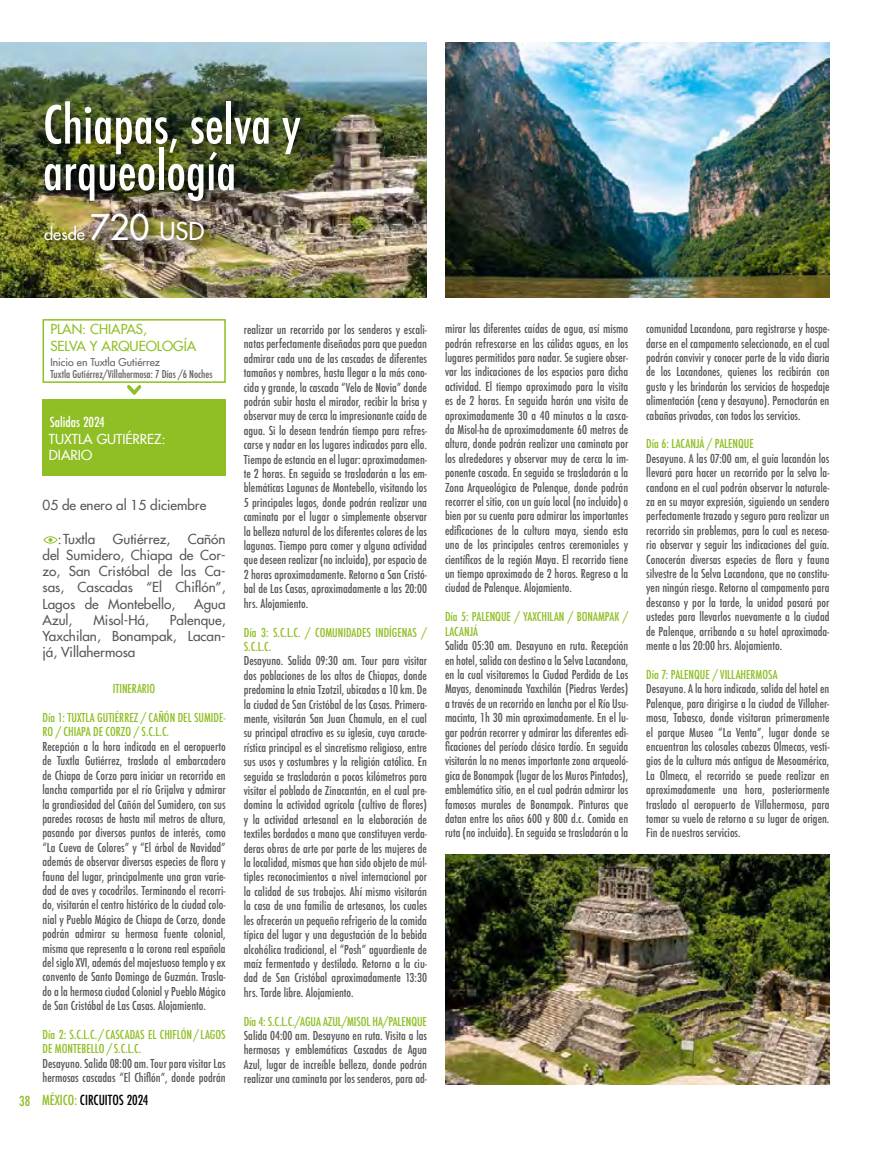
<style>
.page{position:relative;width:872px;height:1170px;background:#fff}
.page>*{position:absolute;margin:0;border:0;box-sizing:border-box;transform-origin:0 0}
.t1{font:500 condensed 51px/46.5px "Futura";color:#fff}
.t2{font:500 16.5px "Futura";color:#fff}
.t3{font:500 13.5px/16.2px "Futura";color:#575756;text-align:justify}
.t4{font:500 13.5px/16.2px "Futura";color:#8fbf25}
.t5{font:500 condensed 13.5px "Futura";color:#000}
.t6{font:500 13.5px/16.2px "Futura";color:#fff}
.t7{font:500 condensed 13.5px "Futura";color:#fff}
.t8{font:500 condensed 12px/14.4px "Futura";color:#575756;text-align:justify}
.t9{font:500 condensed 12px/14.4px "Futura";color:#8fbf25}
.t10{font:500 condensed 10.5px "Futura";color:#616161}
.t11{font:500 10.5px "Futura";color:#616161}
.s1{font-size:34.5px}
.s2{font-size:24px}
.s3{color:#8fbf25}
</style>
<div class="page">
<div style="left:43px;top:319px;width:183px;height:64px;border:2px solid #8fbf25"></div>
<svg style="left:43px;top:536px;width:15px;height:7px"></svg>
<div style="left:43px;top:399px;width:183px;height:77px;background:#8fbf25"></div>
<img style="left:0;top:43px;width:427px;height:255px">
<div style="left:40px;top:97px;width:272px;height:116px;background:#000;opacity:.75"></div>
<div style="left:41px;top:209px;width:176px;height:44px;background:#000;opacity:.75"></div>
<svg style="left:127px;top:385px;width:15px;height:10px"></svg>
<img style="left:445px;top:854px;width:384px;height:230px">
<img style="left:445px;top:43px;width:384px;height:255px">
<h1 class="t1" style="left:43px;top:102px;width:259px">Chiapas, selva y arqueología</h1>
<h2 class="t2" style="left:44px;top:223px;width:162px">desde <span class="s1">720</span> <span class="s2">USD</span></h2>
<p class="t4" style="left:50px;top:321px;width:148px">PLAN: CHIAPAS,<br>SELVA Y ARQUEOLOGÍA</p>
<p class="t11" style="left:50px;top:355px;width:111px">Inicio en Tuxtla Gutiérrez</p>
<p class="t10" style="left:50px;top:367px;width:164px">Tuxtla Gutiérrez/Villahermosa: 7 Días /6 Noches</p>
<p class="t7" style="left:50px;top:413px;width:57px">Salidas 2024</p>
<p class="t6" style="left:49px;top:430px;width:118px">TUXTLA GUTIÉRREZ:<br>DIARIO</p>
<p class="t3" style="left:43px;top:496px;width:165px">05 de enero al 15 diciembre</p>
<p class="t3" style="left:58px;top:530px;width:39px">: Tuxtla</p>
<p class="t3" style="left:113px;top:530px;width:59px">Gutiérrez,</p>
<p class="t3" style="left:43px;top:530px;width:185px;text-indent:145px">Cañón del Sumidero, Chiapa de Cor&shy;zo, San Cristóbal de las Ca&shy;sas, Cascadas “El Chiflón”, Lagos de Montebello,</p>
<p class="t3" style="left:194px;top:595px;width:33px">Agua</p>
<p class="t3" style="left:43px;top:611px;width:31px">Azul,</p>
<p class="t3" style="left:93px;top:611px;width:57px">Misol-Há,</p>
<p class="t3" style="left:43px;top:611px;width:185px;text-indent:127px">Palenque, Yaxchilan, Bonampak, Lacan&shy;já, Villahermosa</p>
<p class="t9" style="left:113px;top:681px;width:44px">ITINERARIO</p>
<p class="t9" style="left:43px;top:710px;width:185px">Día 1: TUXTLA GUTIÉRREZ / CAÑÓN DEL SUMIDE-<br>RO / CHIAPA DE CORZO / S.C.L.C.</p>
<p class="t8" style="left:43px;top:739px;width:185px">Recepción a la hora indicada en el aeropuerto de Tuxtla Gutiérrez, traslado al embarcadero de Chiapa de Corzo para iniciar un recorrido en lancha compartida por el río Grijalva y admirar la grandiosidad del Cañón del Sumidero, con sus paredes rocosas de hasta mil metros de altura, pasando por diversos puntos de interés, como “La Cueva de Colores” y “El árbol de Navidad” además de observar diversas especies de flora y fauna del lugar, principalmente una gran varie&shy;dad de aves y cocodrilos. Terminando el recorri&shy;do, visitarán el centro histórico de la ciudad colo&shy;nial y Pueblo Mágico de Chiapa de Corzo, donde podrán admirar su hermosa fuente colonial, misma que representa a la corona real española del siglo XVI, además del majestuoso templo y ex convento de Santo Domingo de Guzmán. Trasla&shy;do a la hermosa ciudad Colonial y Pueblo Mágico de San Cristóbal de Las Casas. Alojamiento.</p>
<p class="t9" style="left:43px;top:1027px;width:185px">Día 2: S.C.L.C. / CASCADAS EL CHIFLÓN / LAGOS<br>DE MONTEBELLO / S.C.L.C.</p>
<p class="t8" style="left:43px;top:1056px;width:185px">Desayuno. Salida 08:00 am. Tour para visitar Las hermosas cascadas “El Chiflón”, donde podrán</p>
<p class="t5" style="left:19px;top:1091px;width:131px"><span class="s3">38 MÉXICO:</span> CIRCUITOS 2024</p>
<p class="t8" style="left:244px;top:322px;width:185px">realizar un recorrido por los senderos y escali&shy;natas perfectamente diseñadas para que puedan admirar cada una de las cascadas de diferentes tamaños y nombres, hasta llegar a la más cono&shy;cida y grande, la cascada “Velo de Novia” donde podrán subir hasta el mirador, recibir la brisa y observar muy de cerca la impresionante caída de agua. Si lo desean tendrán tiempo para refres&shy;carse y nadar en los lugares indicados para ello.<br>Tiempo de estancia en el lugar: aproximadamen&shy;te 2 horas. En seguida se trasladarán a las em&shy;blemáticas Lagunas de Montebello, visitando los 5 principales lagos, donde podrán realizar una caminata por el lugar o simplemente observar la belleza natural de los diferentes colores de las lagunas. Tiempo para comer y alguna actividad que deseen realizar (no incluida), por espacio de 2 horas aproximadamente. Retorno a San Cristó&shy;bal de Las Casas, aproximadamente a las 20:00 hrs. Alojamiento.</p>
<p class="t9" style="left:244px;top:625px;width:185px">Día 3: S.C.L.C. / COMUNIDADES INDÍGENAS /<br>S.C.L.C.</p>
<p class="t8" style="left:244px;top:653px;width:185px">Desayuno. Salida 09:30 am. Tour para visitar dos poblaciones de los altos de Chiapas, donde predomina la etnia Tzotzil, ubicadas a 10 km. De la ciudad de San Cristóbal de las Casas. Primera&shy;mente, visitarán San Juan Chamula, en el cual su principal atractivo es su iglesia, cuya caracte&shy;rística principal es el sincretismo religioso, entre sus usos y costumbres y la religión católica. En seguida se trasladarán a pocos kilómetros para visitar el poblado de Zinacantán, en el cual pre&shy;domina la actividad agrícola (cultivo de flores) y la actividad artesanal en la elaboración de textiles bordados a mano que constituyen verda&shy;deras obras de arte por parte de las mujeres de la localidad, mismas que han sido objeto de múl&shy;tiples reconocimientos a nivel internacional por la calidad de sus trabajos. Ahí mismo visitarán la casa de una familia de artesanos, los cuales les ofrecerán un pequeño refrigerio de la comida típica del lugar y una degustación de la bebida alcohólica tradicional, el “Posh” aguardiente de maíz fermentado y destilado. Retorno a la ciu&shy;dad de San Cristóbal aproximadamente 13:30 hrs. Tarde libre. Alojamiento.</p>
<p class="t9" style="left:244px;top:1013px;width:185px">Día 4: S.C.L.C./AGUA AZUL/MISOL HA/PALENQUE</p>
<p class="t8" style="left:244px;top:1028px;width:185px">Salida 04:00 am. Desayuno en ruta. Visita a las hermosas y emblemáticas Cascadas de Agua Azul, lugar de increíble belleza, donde podrán realizar una caminata por los senderos, para ad-</p>
<p class="t8" style="left:445px;top:321px;width:185px">mirar las diferentes caídas de agua, así mismo podrán refrescarse en las cálidas aguas, en los lugares permitidos para nadar. Se sugiere obser&shy;var las indicaciones de los espacios para dicha actividad. El tiempo aproximado para la visita es de 2 horas. En seguida harán una visita de aproximadamente 30 a 40 minutos a la casca&shy;da Misol-ha de aproximadamente 60 metros de altura, donde podrán realizar una caminata por los alrededores y observar muy de cerca la im&shy;ponente cascada. En seguida se trasladarán a la Zona Arqueológica de Palenque, donde podrán recorrer el sitio, con un guía local (no incluido) o bien por su cuenta para admirar las importantes edificaciones de la cultura maya, siendo esta uno de los principales centros ceremoniales y científicos de la región Maya. El recorrido tiene un tiempo aproximado de 2 horas. Regreso a la ciudad de Palenque. Alojamiento.</p>
<p class="t9" style="left:445px;top:609px;width:185px">Día 5: PALENQUE / YAXCHILAN / BONAMPAK /<br>LACANJÁ</p>
<p class="t8" style="left:445px;top:638px;width:185px">Salida 05:30 am. Desayuno en ruta. Recepción en hotel, salida con destino a la Selva Lacandona, en la cual visitaremos la Ciudad Perdida de Los Mayas, denominada Yaxchilán (Piedras Verdes) a través de un recorrido en lancha por el Río Usu&shy;macinta, 1h 30 min aproximadamente. En el lu&shy;gar podrán recorrer y admirar las diferentes edi&shy;ficaciones del período clásico tardío. En seguida visitarán la no menos importante zona arqueoló&shy;gica de Bonampak (lugar de los Muros Pintados), emblemático sitio, en el cual podrán admirar los famosos murales de Bonampak. Pinturas que datan entre los años 600 y 800 d.c. Comida en ruta (no incluida). En seguida se trasladarán a la</p>
<p class="t8" style="left:646px;top:321px;width:185px">comunidad Lacandona, para registrarse y hospe&shy;darse en el campamento seleccionado, en el cual podrán convivir y conocer parte de la vida diaria de los Lacandones, quienes los recibirán con gusto y les brindarán los servicios de hospedaje alimentación (cena y desayuno). Pernoctarán en cabañas privadas, con todos los servicios.</p>
<p class="t9" style="left:646px;top:437px;width:109px">Día 6: LACANJÁ / PALENQUE</p>
<p class="t8" style="left:646px;top:451px;width:185px">Desayuno. A las 07:00 am, el guía lacandón los llevará para hacer un recorrido por la selva la&shy;candona en el cual podrán observar la naturale&shy;za en su mayor expresión, siguiendo un sendero perfectamente trazado y seguro para realizar un recorrido sin problemas, para lo cual es necesa&shy;rio observar y seguir las indicaciones del guía.<br>Conocerán diversas especies de flora y fauna silvestre de la Selva Lacandona, que no constitu&shy;yen ningún riesgo. Retorno al campamento para descanso y por la tarde, la unidad pasará por ustedes para llevarlos nuevamente a la ciudad de Palenque, arribando a su hotel aproximada&shy;mente a las 20:00 hrs. Alojamiento.</p>
<p class="t9" style="left:646px;top:667px;width:133px">Día 7: PALENQUE / VILLAHERMOSA</p>
<p class="t8" style="left:646px;top:681px;width:185px">Desayuno. A la hora indicada, salida del hotel en Palenque, para dirigirse a la ciudad de Villaher&shy;mosa, Tabasco, donde visitaran primeramente el parque Museo “La Venta”, lugar donde se encuentran las colosales cabezas Olmecas, vesti&shy;gios de la cultura más antigua de Mesoamérica, La Olmeca, el recorrido se puede realizar en aproximadamente una hora, posteriormente traslado al aeropuerto de Villahermosa, para tomar su vuelo de retorno a su lugar de origen.<br>Fin de nuestros servicios.</p>
</div>
